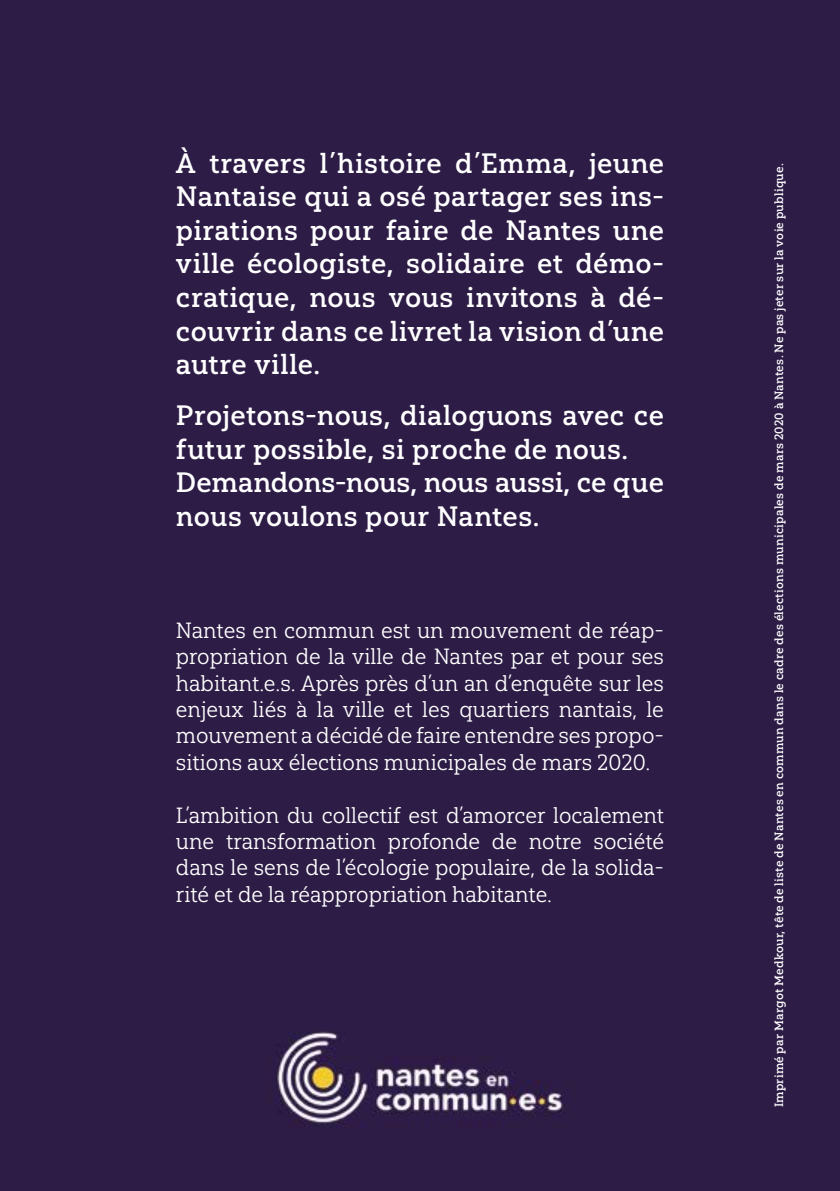
<style>
.page{position:relative;width:840px;height:1191px;background:#fff}
.page>*{position:absolute;margin:0;border:0;box-sizing:border-box;transform-origin:0 0}
.t1{font:28px/33.6px "Yorkten Slab Nor Med";letter-spacing:.01em;color:#fff;text-align:justify}
.t2{font:22px/26.4px "Yorkten Slab Nor Boo";color:#fff;text-align:justify}
.t3{font:12px "Yorkten Slab Nor Med";letter-spacing:.02em;color:#fff}
</style>
<div class="page">
<div style="left:0;top:0;width:839px;height:1190px;background:#2d1c46"></div>
<p class="t1" style="left:176px;top:146px;width:489px">À travers l’histoire d’Emma, jeune Nantaise qui a osé partager ses ins&shy;pirations pour faire de Nantes une ville écologiste, solidaire et démo&shy;cratique, nous vous invitons à dé&shy;couvrir dans ce livret la vision d’une autre ville.</p>
<p class="t1" style="left:176px;top:398px;width:489px;text-align:left">Projetons-nous, dialoguons avec ce futur possible, si proche de nous.<br>Demandons-nous, nous aussi, ce que nous voulons pour Nantes.</p>
<p class="t2" style="left:176px;top:617px;width:489px">Nantes en commun est un mouvement de réap&shy;propriation de la ville de Nantes par et pour ses habitant.e.s. Après près d’un an d’enquête sur les enjeux liés à la ville et les quartiers nantais, le mouvement a décidé de faire entendre ses propo&shy;sitions aux élections municipales de mars 2020.</p>
<p class="t2" style="left:176px;top:802px;width:489px">L’ambition du collectif est d’amorcer localement une transformation profonde de notre société dans le sens de l’écologie populaire, de la solida&shy;rité et de la réappropriation habitante.</p>
<p class="t3" style="left:771px;top:1107px;width:945px;rotate:-90deg">Imprimé par Margot Medkour, tête de liste de Nantes en commun dans le cadre des élections municipales de mars 2020 à Nantes. Ne pas jeter sur la voie publique.</p>
</div>
